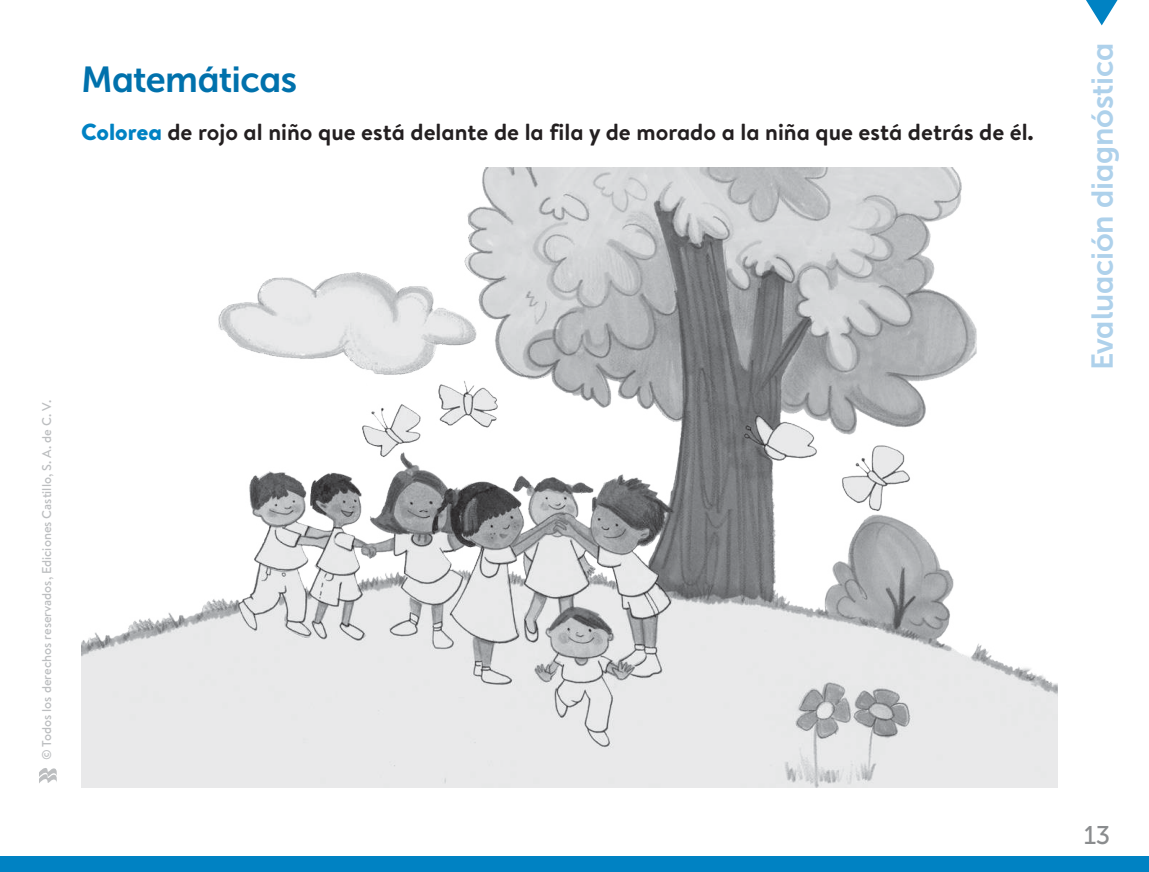
<style>
.page{position:relative;width:1149px;height:872px;background:#fff}
.page>*{position:absolute;margin:0;border:0;box-sizing:border-box;transform-origin:0 0}
.t1{font:36px "Museo Primero Sans 700";letter-spacing:-.02em;color:#0071ac}
.t2{font:30px "Museo Primero Sans 700";letter-spacing:-.005em;color:#aed1eb}
.t3{font:25.5px "Museo Primero Sans 500";color:#8a8c8e}
.t4{font:700 23.25px "Brandon Text";color:#231f20}
.t5{font:500 12.75px "Brandon Text";color:#bcbec0}
.s1{font-weight:900;color:#0082c3}
</style>
<div class="page">
<div style="left:0;top:856px;width:1148px;height:16px;background:#0082c3"></div>
<img style="left:81px;top:167px;width:976px;height:621px">
<svg style="left:39px;top:768px;width:18px;height:15px"></svg>
<svg style="left:1086px;top:0;width:32px;height:25px"></svg>
<h1 class="t1" style="left:81px;top:59px;width:217px">Matemáticas</h1>
<p class="t4" style="left:81px;top:115px;width:954px"><span class="s1">Colorea</span> de rojo al niño que está delante de la fila y de morado a la niña que está detrás de él.</p>
<p class="t5" style="left:38px;top:760px;width:361px;rotate:-90deg">© Todos los derechos reservados, Ediciones Castillo, S. A. de C. V.</p>
<p class="t2" style="left:1085px;top:370px;width:329px;rotate:-90deg">Evaluación diagnóstica</p>
<p class="t3" style="left:1083px;top:821px;width:28px">13</p>
</div>
